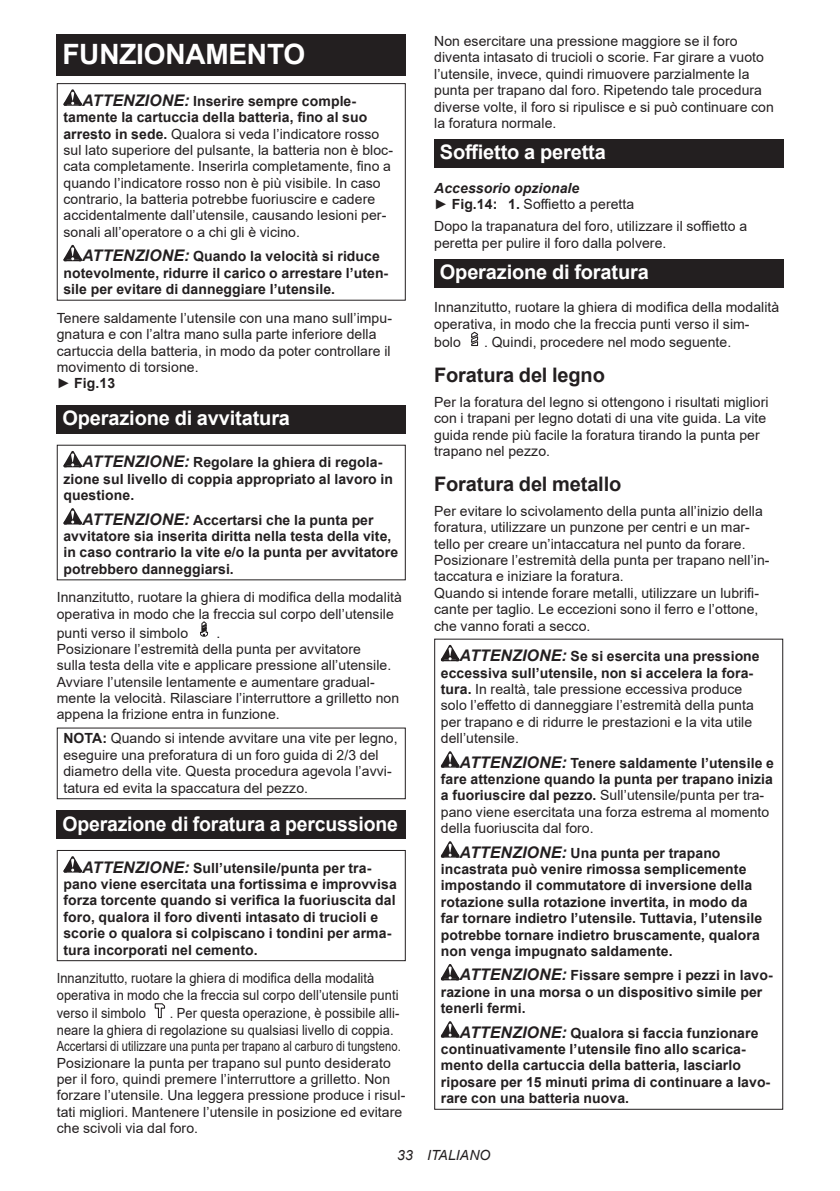
<style>
.page{position:relative;width:840px;height:1191px;background:#fff}
.page>*{position:absolute;margin:0;border:0;box-sizing:border-box;transform-origin:0 0}
.t1{font:700 28px "Arial";letter-spacing:-.01em;color:#fff}
.t2{font:700 20px "Arial";letter-spacing:-.01em;color:#fff}
.t3{font:700 20px "Arial";letter-spacing:-.01em;color:#231f20}
.t4{font:14px/16.4px "Arial";letter-spacing:.005em;color:#231f20}
.t5{font:700 14px/16.4px "Arial";letter-spacing:.005em;color:#231f20}
.t6{font:14px/16.4px "Arial";letter-spacing:.005em;color:#231f20;scale:.92 1}
.t7{font:italic 700 14px/16.4px "Arial";letter-spacing:.005em;color:#231f20}
.t8{font:italic 14px "Arial";letter-spacing:.005em;color:#231f20}
.s1{font-weight:700;font-style:italic;font-size:16px}
.s2{font-weight:700}
.s3{font-style:italic;font-size:16px}
.s4{font-weight:400;font-style:normal}
.s5{font-style:normal}
</style>
<div class="page">
<div style="left:57px;top:34px;width:348px;height:41px;background:#231f20"></div>
<svg style="left:63px;top:89px;width:19px;height:17px"></svg>
<svg style="left:63px;top:245px;width:19px;height:16px"></svg>
<div style="left:57px;top:83px;width:348px;height:218px;border:1px solid #231f20"></div>
<div style="left:57px;top:405px;width:348px;height:29px;background:#231f20"></div>
<svg style="left:63px;top:451px;width:19px;height:16px"></svg>
<svg style="left:63px;top:508px;width:19px;height:16px"></svg>
<svg style="left:200px;top:621px;width:8px;height:16px"></svg>
<div style="left:57px;top:727px;width:348px;height:72px;border:1px solid #231f20"></div>
<div style="left:57px;top:810px;width:348px;height:29px;background:#231f20"></div>
<svg style="left:63px;top:856px;width:19px;height:16px"></svg>
<div style="left:57px;top:850px;width:348px;height:111px;border:1px solid #231f20"></div>
<svg style="left:154px;top:1003px;width:12px;height:15px"></svg>
<div style="left:434px;top:139px;width:348px;height:29px;background:#231f20"></div>
<div style="left:434px;top:259px;width:348px;height:28px;background:#231f20"></div>
<svg style="left:471px;top:331px;width:8px;height:15px"></svg>
<svg style="left:440px;top:645px;width:19px;height:16px"></svg>
<svg style="left:440px;top:751px;width:19px;height:16px"></svg>
<svg style="left:440px;top:841px;width:19px;height:16px"></svg>
<svg style="left:440px;top:964px;width:19px;height:16px"></svg>
<svg style="left:440px;top:1021px;width:19px;height:16px"></svg>
<h1 class="t1" style="left:62px;top:34px;width:244px">FUNZIONAMENTO</h1>
<p class="t4" style="left:63px;top:92px;width:331px;text-indent:19px"><span class="s1">ATTENZIONE:</span> <span class="s2">Inserire sempre comple&shy;tamente la cartuccia della batteria, fino al suo arresto in sede.</span> Qualora si veda l’indicatore rosso sul lato superiore del pulsante, la batteria non è bloc&shy;cata completamente. Inserirla completamente, fino a quando l’indicatore rosso non è più visibile. In caso contrario, la batteria potrebbe fuoriuscire e cadere accidentalmente dall’utensile, causando lesioni per&shy;sonali all’operatore o a chi gli è vicino.</p>
<p class="t5" style="left:63px;top:248px;width:326px;text-indent:19px"><span class="s3">ATTENZIONE:</span> Quando la velocità si riduce notevolmente, ridurre il carico o arrestare l’uten&shy;sile per evitare di danneggiare l’utensile.</p>
<p class="t4" style="left:57px;top:309px;width:336px">Tenere saldamente l’utensile con una mano sull’impu&shy;gnatura e con l’altra mano sulla parte inferiore della cartuccia della batteria, in modo da poter controllare il movimento di torsione.<br>► <span class="s2">Fig.13</span></p>
<h2 class="t2" style="left:62px;top:404px;width:229px">Operazione di avvitatura</h2>
<p class="t5" style="left:63px;top:454px;width:331px;text-indent:19px"><span class="s3">ATTENZIONE:</span> Regolare la ghiera di regola&shy;zione sul livello di coppia appropriato al lavoro in questione.</p>
<p class="t5" style="left:63px;top:511px;width:336px;text-indent:19px"><span class="s3">ATTENZIONE:</span> Accertarsi che la punta per avvitatore sia inserita diritta nella testa della vite, in caso contrario la vite e/o la punta per avvitatore potrebbero danneggiarsi.</p>
<p class="t4" style="left:57px;top:589px;width:346px">Innanzitutto, ruotare la ghiera di modifica della modalità operativa in modo che la freccia sul corpo dell’utensile</p>
<p class="t4" style="left:57px;top:624px;width:133px">punti verso il simbolo</p>
<p class="t4" style="left:57px;top:624px;width:344px;text-indent:160px">.<br>Posizionare l’estremità della punta per avvitatore<br>sulla testa della vite e applicare pressione all’utensile.<br>Avviare l’utensile lentamente e aumentare gradual&shy;mente la velocità. Rilasciare l’interruttore a grilletto non appena la frizione entra in funzione.</p>
<p class="t4" style="left:63px;top:730px;width:335px"><span class="s2">NOTA:</span> Quando si intende avvitare una vite per legno, eseguire una preforatura di un foro guida di 2/3 del diametro della vite. Questa procedura agevola l’avvi&shy;tatura ed evita la spaccatura del pezzo.</p>
<h2 class="t2" style="left:62px;top:809px;width:337px">Operazione di foratura a percussione</h2>
<p class="t5" style="left:63px;top:859px;width:335px;text-indent:19px"><span class="s3">ATTENZIONE:</span> Sull’utensile/punta per tra&shy;pano viene esercitata una fortissima e improvvisa forza torcente quando si verifica la fuoriuscita dal foro, qualora il foro diventi intasato di trucioli e scorie o qualora si colpiscano i tondini per arma&shy;tura incorporati nel cemento.</p>
<p class="t6" style="left:57px;top:970px;width:373px">Innanzitutto, ruotare la ghiera di modifica della modalità operativa in modo che la freccia sul corpo dell’utensile punti</p>
<p class="t6" style="left:57px;top:1005px;width:98px">verso il simbolo</p>
<p class="t6" style="left:57px;top:1005px;width:380px;text-indent:113px">. Per questa operazione, è possibile alli&shy;neare la ghiera di regolazione su qualsiasi livello di coppia.<br>Accertarsi di utilizzare una punta per trapano al carburo di tungsteno.<br>Posizionare la punta per trapano sul punto desiderato per il foro, quindi premere l’interruttore a grilletto. Non forzare l’utensile. Una leggera pressione produce i risul&shy;tati migliori. Mantenere l’utensile in posizione ed evitare che scivoli via dal foro.</p>
<p class="t4" style="left:434px;top:33px;width:341px">Non esercitare una pressione maggiore se il foro diventa intasato di trucioli o scorie. Far girare a vuoto l’utensile, invece, quindi rimuovere parzialmente la punta per trapano dal foro. Ripetendo tale procedura diverse volte, il foro si ripulisce e si può continuare con la foratura normale.</p>
<h2 class="t2" style="left:439px;top:138px;width:167px">Soffietto a peretta</h2>
<p class="t7" style="left:434px;top:180px;width:201px">Accessorio opzionale<br><span class="s4">►</span> <span class="s5">Fig.14: 1.</span> <span class="s4">Soffietto a peretta</span></p>
<p class="t4" style="left:434px;top:218px;width:314px">Dopo la trapanatura del foro, utilizzare il soffietto a peretta per pulire il foro dalla polvere.</p>
<h2 class="t2" style="left:439px;top:258px;width:210px">Operazione di foratura</h2>
<p class="t4" style="left:434px;top:299px;width:346px">Innanzitutto, ruotare la ghiera di modifica della modalità operativa, in modo che la freccia punti verso il sim-</p>
<p class="t4" style="left:434px;top:334px;width:28px">bolo</p>
<p class="t4" style="left:484px;top:334px;width:249px">. Quindi, procedere nel modo seguente.</p>
<h2 class="t3" style="left:434px;top:361px;width:172px">Foratura del legno</h2>
<p class="t4" style="left:434px;top:394px;width:336px">Per la foratura del legno si ottengono i risultati migliori con i trapani per legno dotati di una vite guida. La vite guida rende più facile la foratura tirando la punta per trapano nel pezzo.</p>
<h2 class="t3" style="left:434px;top:470px;width:188px">Foratura del metallo</h2>
<p class="t4" style="left:434px;top:502px;width:337px">Per evitare lo scivolamento della punta all’inizio della foratura, utilizzare un punzone per centri e un mar&shy;tello per creare un’intaccatura nel punto da forare.<br>Posizionare l’estremità della punta per trapano nell’in&shy;taccatura e iniziare la foratura.<br>Quando si intende forare metalli, utilizzare un lubrifi&shy;cante per taglio. Le eccezioni sono il ferro e l’ottone, che vanno forati a secco.</p>
<p class="t4" style="left:440px;top:648px;width:320px;text-indent:19px"><span class="s1">ATTENZIONE:</span> <span class="s2">Se si esercita una pressione eccessiva sull’utensile, non si accelera la fora&shy;tura.</span> In realtà, tale pressione eccessiva produce solo l’effetto di danneggiare l’estremità della punta per trapano e di ridurre le prestazioni e la vita utile dell’utensile.</p>
<p class="t4" style="left:440px;top:754px;width:334px;text-indent:19px"><span class="s1">ATTENZIONE:</span> <span class="s2">Tenere saldamente l’utensile e fare attenzione quando la punta per trapano inizia a fuoriuscire dal pezzo.</span> Sull’utensile/punta per tra&shy;pano viene esercitata una forza estrema al momento della fuoriuscita dal foro.</p>
<p class="t5" style="left:440px;top:844px;width:322px;text-indent:19px"><span class="s3">ATTENZIONE:</span> Una punta per trapano incastrata può venire rimossa semplicemente impostando il commutatore di inversione della rotazione sulla rotazione invertita, in modo da far tornare indietro l’utensile. Tuttavia, l’utensile potrebbe tornare indietro bruscamente, qualora non venga impugnato saldamente.</p>
<p class="t5" style="left:440px;top:967px;width:333px;text-indent:19px"><span class="s3">ATTENZIONE:</span> Fissare sempre i pezzi in lavo&shy;razione in una morsa o un dispositivo simile per tenerli fermi.</p>
<p class="t5" style="left:440px;top:1024px;width:331px;text-indent:19px"><span class="s3">ATTENZIONE:</span> Qualora si faccia funzionare continuativamente l’utensile fino allo scarica&shy;mento della cartuccia della batteria, lasciarlo riposare per 15 minuti prima di continuare a lavo&shy;rare con una batteria nuova.</p>
<p class="t8" style="left:397px;top:1146px;width:95px">33 ITALIANO</p>
</div>
